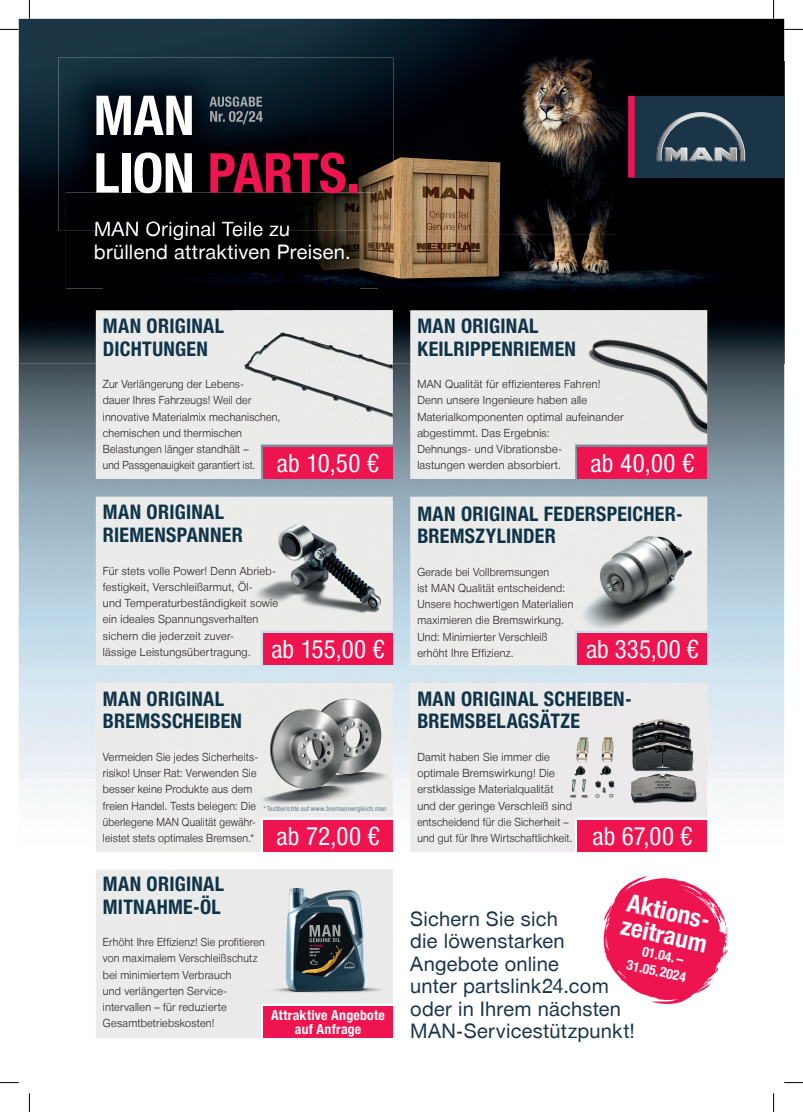
<style>
.page{position:relative;width:803px;height:1112px;background:#fff}
.page>*{position:absolute;margin:0;border:0;box-sizing:border-box;transform-origin:0 0}
.t1{font:700 55px/57.5px "Man Global Condensed";letter-spacing:-.01em;color:#fff}
.t2{font:25px "Man Global Condensed";letter-spacing:.01em;color:#fff}
.t3{font:700 25px/23.8px "Man Global Condensed";color:#fff}
.t4{font:700 20px/22.5px "Man Global Condensed";letter-spacing:.015em;color:#0f3448}
.t5{font:20px/22.5px "Man Global";letter-spacing:.015em;color:#1a3548}
.t6{font:20px/22.5px "Man Global";letter-spacing:.01em;color:#fff}
.t7{font:700 13.75px/16.5px "Man Global Condensed";letter-spacing:.02em;color:#fff;text-align:center}
.t8{font:300 11.25px/16.2px "Man Global";letter-spacing:.025em;color:#231f20}
.t9{font:300 11.25px/16.2px "Man Global";letter-spacing:.025em;color:#231f20;scale:.94 1}
.t10{font:300 11.25px/16.2px "Man Global";letter-spacing:.025em;color:#231f20;scale:.92 1}
.t11{font:6.88px "Man Global Condensed";letter-spacing:.03em;color:#617485}
.s1{color:#ed1450}
</style>
<div class="page">
<img style="left:19px;top:363px;width:765px;height:675px">
<img style="left:19px;top:19px;width:765px;height:43px">
<img style="left:19px;top:62px;width:42px;height:301px">
<img style="left:378px;top:62px;width:236px;height:172px">
<img style="left:614px;top:62px;width:170px;height:301px">
<img style="left:61px;top:231px;width:42px;height:132px">
<img style="left:359px;top:234px;width:255px;height:129px">
<div style="left:103px;top:288px;width:256px;height:22px;background:#000002"></div>
<div style="left:628px;top:96px;width:156px;height:81px;background:#1a3548"></div>
<svg style="left:628px;top:96px;width:118px;height:81px"></svg>
<img style="left:66px;top:231px;width:312px;height:57px">
<div style="left:95px;top:231px;width:194px;height:9px;background:#000001"></div>
<img style="left:59px;top:57px;width:334px;height:174px">
<img style="left:95px;top:221px;width:194px;height:10px">
<img style="left:209px;top:96px;width:53px;height:11px">
<img style="left:210px;top:111px;width:53px;height:13px">
<svg style="left:603px;top:875px;width:125px;height:128px"></svg>
<div style="left:96px;top:310px;width:137px;height:169px;background:#ebebec"></div>
<img style="left:233px;top:310px;width:160px;height:169px">
<div style="left:263px;top:447px;width:130px;height:32px;background:#ed1450"></div>
<div style="left:96px;top:496px;width:297px;height:169px;background:#ebebec"></div>
<img style="left:226px;top:500px;width:167px;height:135px">
<div style="left:263px;top:633px;width:130px;height:32px;background:#ed1450"></div>
<img style="left:525px;top:683px;width:182px;height:168px">
<div style="left:412px;top:686px;width:224px;height:163px;background:#ebebec"></div>
<div style="left:578px;top:819px;width:129px;height:32px;background:#ed1450"></div>
<div style="left:410px;top:310px;width:168px;height:169px;background:#ebebec"></div>
<img style="left:492px;top:310px;width:215px;height:141px">
<div style="left:578px;top:447px;width:129px;height:32px;background:#ed1450"></div>
<div style="left:410px;top:496px;width:37px;height:169px;background:#ebebec"></div>
<img style="left:447px;top:496px;width:260px;height:169px">
<div style="left:578px;top:633px;width:129px;height:32px;background:#ed1450"></div>
<div style="left:96px;top:683px;width:66px;height:168px;background:#ebebec"></div>
<img style="left:162px;top:683px;width:231px;height:168px">
<div style="left:263px;top:819px;width:130px;height:32px;background:#ed1450"></div>
<img style="left:261px;top:817px;width:131px;height:1px">
<img style="left:258px;top:800px;width:134px;height:17px">
<div style="left:96px;top:869px;width:167px;height:168px;background:#ebebec"></div>
<img style="left:175px;top:869px;width:218px;height:156px">
<div style="left:263px;top:1006px;width:130px;height:31px;background:#ed1450"></div>
<svg style="left:0;top:29px;width:19px;height:1px"></svg>
<svg style="left:784px;top:29px;width:19px;height:1px"></svg>
<svg style="left:0;top:1082px;width:19px;height:1px"></svg>
<svg style="left:784px;top:1082px;width:19px;height:1px"></svg>
<svg style="left:29px;top:0;width:1px;height:19px"></svg>
<svg style="left:29px;top:1093px;width:1px;height:18px"></svg>
<svg style="left:773px;top:0;width:1px;height:19px"></svg>
<svg style="left:773px;top:1093px;width:1px;height:18px"></svg>
<h1 class="t1" style="left:94px;top:87px;width:267px">MAN<br>LION <span class="s1">PARTS.</span></h1>
<h3 class="t6" style="left:94px;top:218px;width:258px">MAN Original Teile zu brüllend attraktiven Preisen.</h3>
<h3 class="t4" style="left:103px;top:315px;width:123px">MAN ORIGINAL<br>DICHTUNGEN</h3>
<p class="t9" style="left:103px;top:376px;width:190px">Zur Verlängerung der Lebens -<br>dauer Ihres Fahrzeugs! Weil der innovative Materialmix mechanischen, chemischen und thermischen Belastungen länger standhält –<br>und Passgenauigkeit garantiert ist.</p>
<h2 class="t2" style="left:277px;top:448px;width:104px">ab 10,50 €</h2>
<h3 class="t4" style="left:103px;top:501px;width:141px">MAN ORIGINAL<br>RIEMENSPANNER</h3>
<p class="t8" style="left:103px;top:562px;width:177px">Für stets volle Power! Denn Abrieb&shy;festigkeit, Verschleißarmut, Öl-<br>und Temperaturbeständigkeit sowie ein ideales Spannungsver halten sichern die jederzeit zuver -<br>lässige Leistungsübertragung.</p>
<h2 class="t2" style="left:271px;top:635px;width:115px">ab 155,00 €</h2>
<h3 class="t4" style="left:103px;top:687px;width:141px">MAN ORIGINAL<br>BREMSSCHEIBEN</h3>
<p class="t9" style="left:103px;top:748px;width:167px">Vermeiden Sie jedes Sicherheits&shy;risiko! Unser Rat: Verwenden Sie besser keine Produkte aus dem freien Handel. Tests belegen: Die überlegene MAN Qualität gewähr&shy;leistet stets optimales Bremsen.*</p>
<p class="t11" style="left:263px;top:804px;width:124px">* Testberichte auf www.bremsenvergleich.man</p>
<h2 class="t2" style="left:276px;top:821px;width:105px">ab 72,00 €</h2>
<h3 class="t4" style="left:103px;top:872px;width:123px">MAN ORIGINAL<br>MITNAHME-ÖL</h3>
<p class="t10" style="left:103px;top:933px;width:177px">Erhöht Ihre Effizienz! Sie profitieren von maximalem Verschleißschutz bei minimiertem Verbrauch<br>und verlängerten Service&shy;intervallen – für reduzierte<br>Gesamtbetriebskosten!</p>
<p class="t7" style="left:271px;top:1008px;width:115px;line-height:13.8px">Attraktive Angebote auf Anfrage</p>
<h3 class="t4" style="left:417px;top:315px;width:160px">MAN ORIGINAL<br>KEILRIPPENRIEMEN</h3>
<p class="t8" style="left:417px;top:376px;width:208px">MAN Qualität für effizienteres Fahren!<br>Denn unsere Ingenieure haben alle Materialkomponenten optimal aufeinander abgestimmt. Das Ergebnis:<br>Dehnungs- und Vibrationsbe-<br>lastungen werden absorbiert.</p>
<h2 class="t2" style="left:590px;top:448px;width:105px">ab 40,00 €</h2>
<h3 class="t4" style="left:417px;top:502px;width:267px">MAN ORIGINAL FEDERSPEICHER-<br>BREMSZYLINDER</h3>
<p class="t9" style="left:417px;top:563px;width:167px">Gerade bei Vollbremsungen<br>ist MAN Qualität entscheidend:<br>Unsere hochwertigen Materialien maximieren die Bremswirkung.<br>Und: Minimierter Verschleiß erhöht Ihre Effizienz.</p>
<h2 class="t2" style="left:586px;top:634px;width:114px">ab 335,00 €</h2>
<h3 class="t4" style="left:417px;top:687px;width:216px">MAN ORIGINAL SCHEIBEN-<br>BREMSBELAGSÄTZE</h3>
<p class="t8" style="left:417px;top:748px;width:157px">Damit haben Sie immer die optimale Bremswirkung! Die erstklassige Materialqualität und der geringe Verschleiß sind entscheidend für die Sicherheit – und gut für Ihre Wirtschaftlichkeit.</p>
<h2 class="t2" style="left:592px;top:821px;width:102px">ab 67,00 €</h2>
<h2 class="t3" style="left:629px;top:890px;width:91px;rotate:12deg">Aktions&shy;zeitraum</h2>
<h3 class="t5" style="left:410px;top:907px;width:226px">Sichern Sie sich<br>die löwenstarken<br>Angebote online<br>unter partslink24.com oder in Ihrem nächsten<br>MAN-Servicestützpunkt!</h3>
<p class="t7" style="left:632px;top:940px;width:62px;rotate:12deg">01.04. –<br>31.05.2024</p>
</div>
